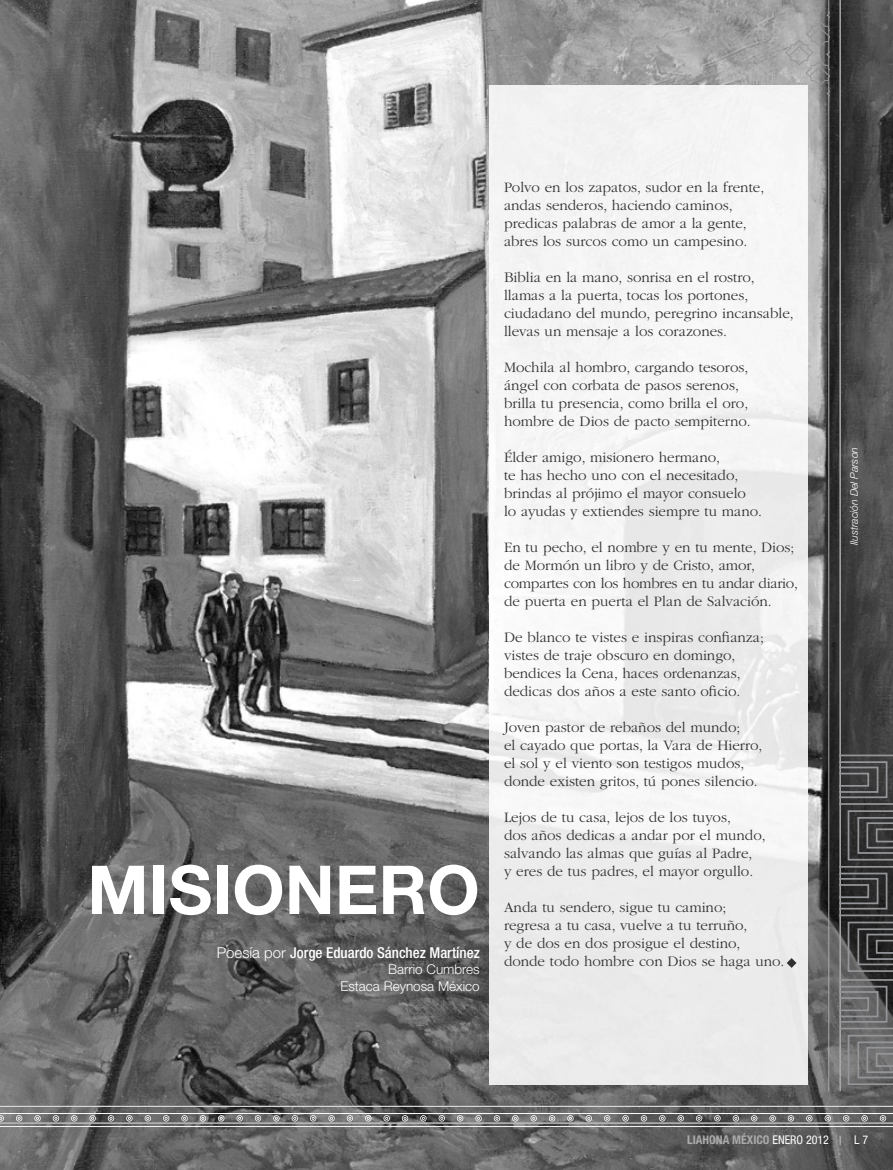
<style>
.page{position:relative;width:893px;height:1170px;background:#fff}
.page>*{position:absolute;margin:0;border:0;box-sizing:border-box;transform-origin:0 0}
.t1{font:700 67.5px "Helvetica Neue LT Std";color:#fff}
.t2{font:300 15px/18px "ITC Garamond Std";color:#303030}
.t3{font:500 condensed 15px "Helvetica Neue LT Std";color:#fff}
.t4{font:300 13.5px/16.6px "Helvetica Neue LT Std";color:#fff;text-align:right}
.t5{font:700 condensed 12px "Helvetica Neue LT Std";color:#aaa}
.t6{font:condensed 12px "Helvetica Neue LT Std";color:#fff}
.t7{font:italic 300 10.5px "Helvetica Neue LT Std";color:#fff}
.s1{font-weight:300;font-stretch:normal}
.s2{font-weight:400;color:#fff}
</style>
<div class="page">
<img style="left:0;top:0;width:893px;height:1169px">
<svg style="left:839px;top:1135px;width:2px;height:9px"></svg>
<hr style="left:839px;top:0;width:2px;height:1090px;background:#aaa">
<hr style="left:828px;top:0;width:1px;height:1090px;background:#aaa">
<svg style="left:785px;top:2px;width:44px;height:105px;background:#9b9b9b"></svg>
<svg style="left:840px;top:754px;width:53px;height:50px;background:#505051"></svg>
<svg style="left:840px;top:810px;width:53px;height:161px;background:#444445"></svg>
<svg style="left:840px;top:978px;width:53px;height:106px;background:#6f6f70"></svg>
<img style="left:489px;top:85px;width:319px;height:999px">
<svg style="left:0;top:1105px;width:893px;height:21px;background:#7c7c7c"></svg>
<svg style="left:787px;top:957px;width:9px;height:10px"></svg>
<h1 class="t1" style="left:87px;top:865px;width:394px">MISIONERO</h1>
<p class="t3" style="left:217px;top:946px;width:264px"><span class="s1">Poesía por</span> Jorge Eduardo Sánchez Martínez</p>
<p class="t4" style="left:340px;top:962px;width:141px">Barrio Cumbres<br>Estaca Reynosa México</p>
<p class="t2" style="left:504px;top:179px;width:262px">Polvo en los zapatos, sudor en la frente, andas senderos, haciendo caminos, predicas palabras de amor a la gente, abres los surcos como un campesino.</p>
<p class="t2" style="left:504px;top:269px;width:291px">Biblia en la mano, sonrisa en el rostro, llamas a la puerta, tocas los portones, ciudadano del mundo, peregrino incansable, llevas un mensaje a los corazones.</p>
<p class="t2" style="left:504px;top:359px;width:248px">Mochila al hombro, cargando tesoros, ángel con corbata de pasos serenos, brilla tu presencia, como brilla el oro, hombre de Dios de pacto sempiterno.</p>
<p class="t2" style="left:504px;top:449px;width:260px">Élder amigo, misionero hermano,<br>te has hecho uno con el necesitado, brindas al prójimo el mayor consuelo<br>lo ayudas y extiendes siempre tu mano.</p>
<p class="t2" style="left:504px;top:539px;width:295px">En tu pecho, el nombre y en tu mente, Dios; de Mormón un libro y de Cristo, amor, compartes con los hombres en tu andar diario, de puerta en puerta el Plan de Salvación.</p>
<p class="t2" style="left:504px;top:629px;width:261px">De blanco te vistes e inspiras confianza; vistes de traje obscuro en domingo, bendices la Cena, haces ordenanzas, dedicas dos años a este santo oficio.</p>
<p class="t2" style="left:504px;top:719px;width:260px">Joven pastor de rebaños del mundo;<br>el cayado que portas, la Vara de Hierro, el sol y el viento son testigos mudos, donde existen gritos, tú pones silencio.</p>
<p class="t2" style="left:504px;top:809px;width:263px">Lejos de tu casa, lejos de los tuyos,<br>dos años dedicas a andar por el mundo, salvando las almas que guías al Padre,<br>y eres de tus padres, el mayor orgullo.</p>
<p class="t2" style="left:504px;top:899px;width:282px">Anda tu sendero, sigue tu camino;<br>regresa a tu casa, vuelve a tu terruño,<br>y de dos en dos prosigue el destino, donde todo hombre con Dios se haga uno.</p>
<p class="t7" style="left:850px;top:545px;width:100px;rotate:-90deg">Ilustración Del Parson</p>
<p class="t5" style="left:687px;top:1135px;width:143px">LIAHONA MÉXICO <span class="s2">ENERO 2012</span></p>
<p class="t6" style="left:854px;top:1135px;width:15px">L 7</p>
</div>
